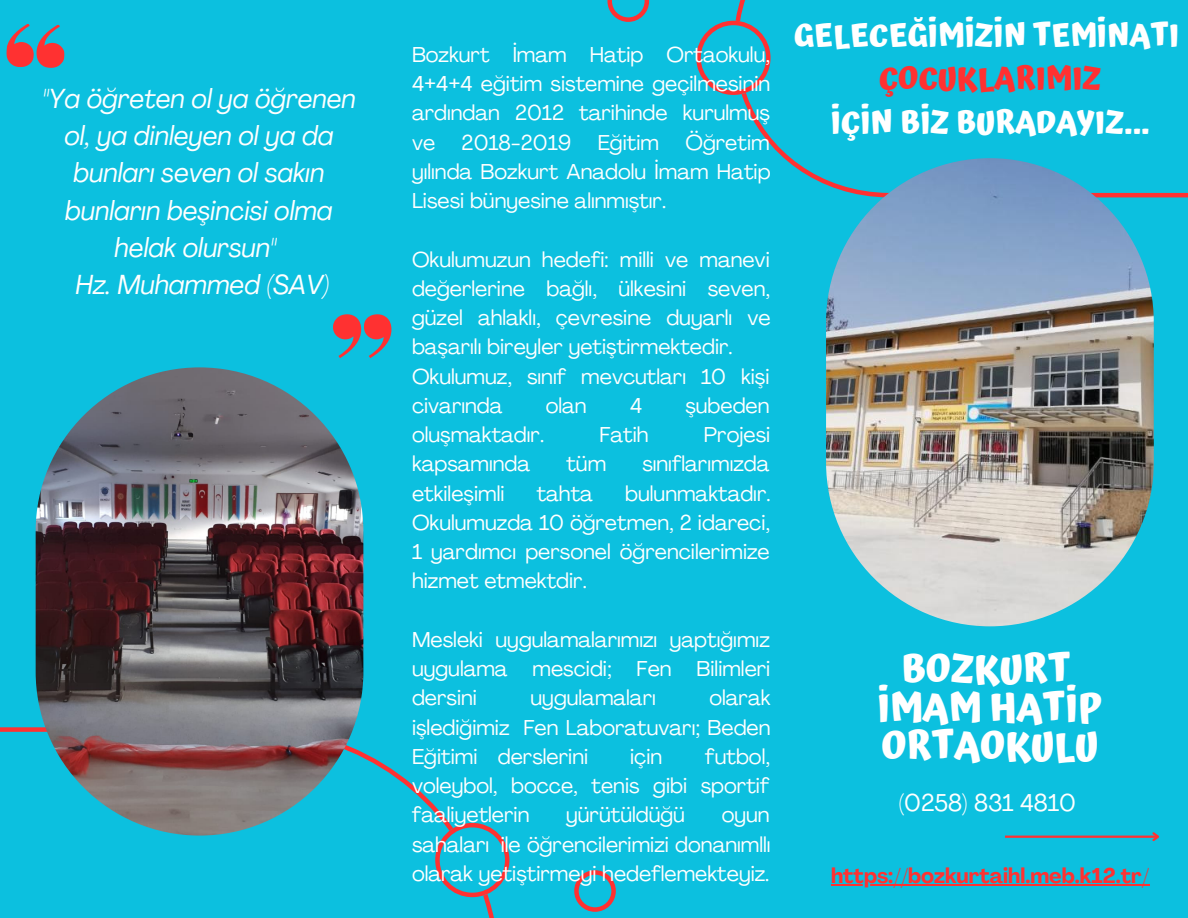
<style>
.page{position:relative;width:1188px;height:918px;background:#0cc0df}
.page>*{position:absolute;margin:0;border:0;box-sizing:border-box;transform-origin:0 0}
.t1{font:700 38.85px/38.2px "Atma";color:#fff}
.t2{font:700 31.35px "Atma";color:#fff}
.t3{font:700 31.35px "Atma";color:#ff3131}
.t4{font:italic 27.15px/37.2px "Agrandir";color:#fff;text-align:center}
.t5{font:24px "Agrandir";color:#fff}
.t6{font:21.3px/29.2px "Agrandir";color:#fff;text-align:justify}
.t7{font:700 21px "Agrandir";color:#ff3131}
</style>
<div class="page">
<svg style="left:333px;top:314px;width:58px;height:44px"></svg>
<svg style="left:0;top:727px;width:494px;height:191px"></svg>
<svg style="left:733px;top:0;width:455px;height:197px"></svg>
<img style="left:36px;top:367px;width:327px;height:469px;border-radius:164px">
<img style="left:826px;top:158px;width:328px;height:468px;border-radius:164px">
<svg style="left:876px;top:835px;width:274px;height:51px"></svg>
<hr style="left:1005px;top:836px;width:153px;height:2px;background:#ff3131">
<svg style="left:1150px;top:832px;width:9px;height:10px"></svg>
<svg style="left:435px;top:823px;width:74px;height:74px"></svg>
<svg style="left:696px;top:21px;width:75px;height:74px"></svg>
<svg style="left:607px;top:0;width:42px;height:22px"></svg>
<svg style="left:574px;top:870px;width:42px;height:42px"></svg>
<hr style="left:831px;top:884px;width:318px;height:1px;background:#ff3131">
<svg style="left:6px;top:24px;width:59px;height:44px"></svg>
<p class="t4" style="left:42px;top:83px;width:315px">"Ya öğreten ol ya öğrenen ol, ya dinleyen ol ya da bunları seven ol sakın bunların beşincisi olma helak olursun"</p>
<p class="t4" style="left:76px;top:268px;width:255px">Hz. Muhammed (SAV)</p>
<p class="t6" style="left:412px;top:42px;width:360px">Bozkurt İmam Hatip Ortaokulu, 4+4+4 eğitim sistemine geçilmesinin ardından 2012 tarihinde kurulmuş ve 2018-2019 Eğitim Öğretim yılında Bozkurt Anadolu İmam Hatip Lisesi bünyesine alınmıştır.</p>
<p class="t6" style="left:412px;top:247px;width:360px">Okulumuzun hedefi: milli ve manevi değerlerine bağlı, ülkesini seven, güzel ahlaklı, çevresine duyarlı ve başarılı bireyler yetiştirmektedir.</p>
<p class="t6" style="left:412px;top:364px;width:359px">Okulumuz, sınıf mevcutları 10 kişi civarında</p>
<p class="t6" style="left:546px;top:393px;width:42px">olan</p>
<p class="t6" style="left:630px;top:393px;width:14px">4</p>
<p class="t6" style="left:685px;top:393px;width:86px">şubeden</p>
<p class="t6" style="left:412px;top:422px;width:134px">oluşmaktadır.</p>
<p class="t6" style="left:599px;top:422px;width:51px">Fatih</p>
<p class="t6" style="left:704px;top:422px;width:68px">Projesi</p>
<p class="t6" style="left:412px;top:451px;width:120px">kapsamında</p>
<p class="t6" style="left:566px;top:451px;width:41px">tüm</p>
<p class="t6" style="left:642px;top:451px;width:129px">sınıflarımızda</p>
<p class="t6" style="left:412px;top:481px;width:94px">etkileşimli</p>
<p class="t6" style="left:537px;top:481px;width:58px">tahta</p>
<p class="t6" style="left:412px;top:481px;width:360px;text-indent:213px">bulunmaktadır.<br>Okulumuzda 10 öğretmen, 2 idareci, 1 yardımcı personel öğrencilerimize hizmet etmektdir.</p>
<p class="t6" style="left:412px;top:627px;width:360px">Mesleki uygulamalarımızı yaptığımız uygulama mescidi; Fen Bilimleri dersini</p>
<p class="t6" style="left:412px;top:685px;width:360px;text-indent:297px">olarak işlediğimiz Fen Laboratuvarı; Beden Eğitimi derslerini</p>
<p class="t6" style="left:531px;top:685px;width:127px">uygulamaları</p>
<p class="t6" style="left:412px;top:744px;width:360px;text-indent:293px">futbol, voleybol, bocce, tenis gibi sportif faaliyetlerin</p>
<p class="t6" style="left:630px;top:744px;width:34px">için</p>
<p class="t6" style="left:566px;top:802px;width:120px">yürütüldüğü</p>
<p class="t6" style="left:412px;top:802px;width:360px;text-indent:310px">oyun sahaları ile öğrencilerimizi donanımllı olarak yetiştirmeyi hedeflemekteyiz.</p>
<p class="t2" style="left:794px;top:16px;width:387px">GELECEĞİMİZİN TEMİNATI</p>
<p class="t3" style="left:879px;top:60px;width:224px">ÇOCUKLARIMIZ</p>
<p class="t2" style="left:830px;top:104px;width:321px">İÇİN BİZ BURADAYIZ...</p>
<p class="t1" style="left:901px;top:650px;width:171px">BOZKURT</p>
<p class="t1" style="left:877px;top:688px;width:227px">İMAM HATİP<br>ORTAOKULU</p>
<p class="t5" style="left:899px;top:793px;width:179px">(0258) 831 4810</p>
<p class="t7" style="left:831px;top:867px;width:320px">https://bozkurtaihl.meb.k12.tr/</p>
</div>
